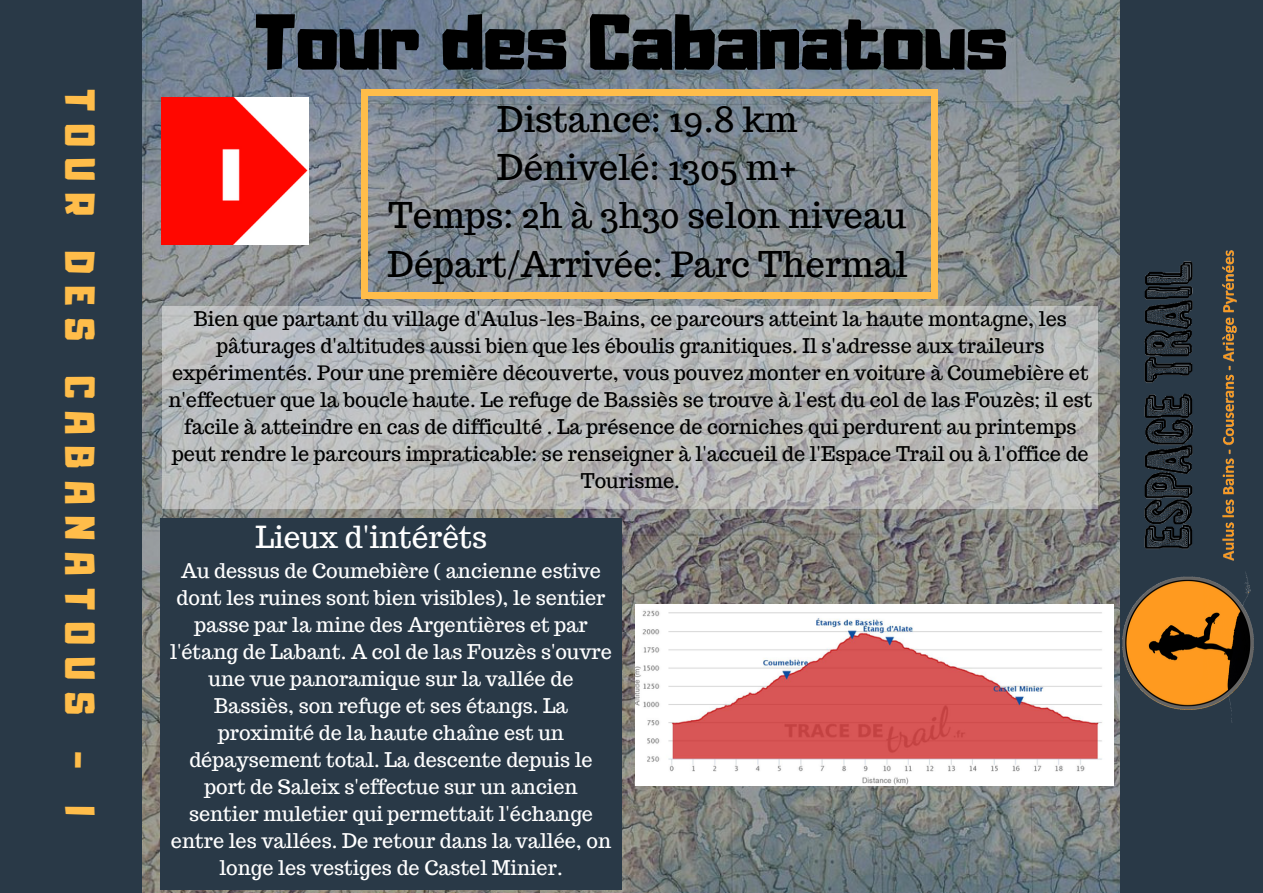
<style>
.page{position:relative;width:1263px;height:893px;background:#293947}
.page>*{position:absolute;margin:0;border:0;box-sizing:border-box;transform-origin:0 0}
.t1{font:69.45px "Adumu";color:#000}
.t2{font:37.2px "Adumu";letter-spacing:.33em;color:#ffbd4a}
.t3{font:34.8px/48.3px "Trocchi";color:#000;text-align:center}
.t4{font:29.7px "Trocchi";color:#fff}
.t5{font:19.8px/27px "Trocchi";color:#000;text-align:center}
.t6{font:19.8px/27px "Trocchi";color:#fff;text-align:center}
</style>
<div class="page">
<img style="left:143px;top:0;width:976px;height:892px">
<img style="left:162px;top:98px;width:146px;height:146px">
<div style="left:931px;top:292px;width:7px;height:7px;background:#ffbd4a"></div>
<div style="left:361px;top:95px;width:7px;height:198px;background:#ffbd4a"></div>
<div style="left:361px;top:292px;width:7px;height:7px;background:#ffbd4a"></div>
<div style="left:931px;top:95px;width:7px;height:198px;background:#ffbd4a"></div>
<div style="left:368px;top:292px;width:563px;height:7px;background:#ffbd4a"></div>
<div style="left:931px;top:89px;width:7px;height:7px;background:#ffbd4a"></div>
<div style="left:361px;top:89px;width:7px;height:7px;background:#ffbd4a"></div>
<div style="left:368px;top:89px;width:563px;height:7px;background:#ffbd4a"></div>
<img style="left:1113px;top:229px;width:141px;height:493px">
<svg style="left:162px;top:306px;width:936px;height:202px;background:#b7b8b8"></svg>
<div style="left:161px;top:518px;width:461px;height:372px;background:#293947"></div>
<img style="left:635px;top:604px;width:478px;height:181px">
<h2 class="t2" style="left:111px;top:89px;width:728px;rotate:90deg">TOUR DES CABANATOUS - I</h2>
<h1 class="t1" style="left:254px;top:-16px;width:754px">Tour des Cabanatous</h1>
<h3 class="t3" style="left:387px;top:95px;width:521px">Distance: 19.8 km<br>Dénivelé: 1305 m+<br>Temps: 2h à 3h30 selon niveau<br>Départ/Arrivée: Parc Thermal</h3>
<p class="t5" style="left:168px;top:305px;width:925px">Bien que partant du village d'Aulus-les-Bains, ce parcours atteint la haute montagne, les pâturages d'altitudes aussi bien que les éboulis granitiques. Il s'adresse aux traileurs expérimentés. Pour une première découverte, vous pouvez monter en voiture à Coumebière et n'effectuer que la boucle haute. Le refuge de Bassiès se trouve à l'est du col de las Fouzès; il est facile à atteindre en cas de difficulté . La présence de corniches qui perdurent au printemps peut rendre le parcours impraticable: se renseigner à l'accueil de l'Espace Trail ou à l'office de Tourisme.</p>
<h3 class="t4" style="left:255px;top:517px;width:233px">Lieux d'intérêts</h3>
<p class="t6" style="left:170px;top:557px;width:443px">Au dessus de Coumebière ( ancienne estive dont les ruines sont bien visibles), le sentier passe par la mine des Argentières et par l'étang de Labant. A col de las Fouzès s'ouvre une vue panoramique sur la vallée de Bassiès, son refuge et ses étangs. La proximité de la haute chaîne est un dépaysement total. La descente depuis le port de Saleix s'effectue sur un ancien sentier muletier qui permettait l'échange entre les vallées. De retour dans la vallée, on longe les vestiges de Castel Minier.</p>
</div>
